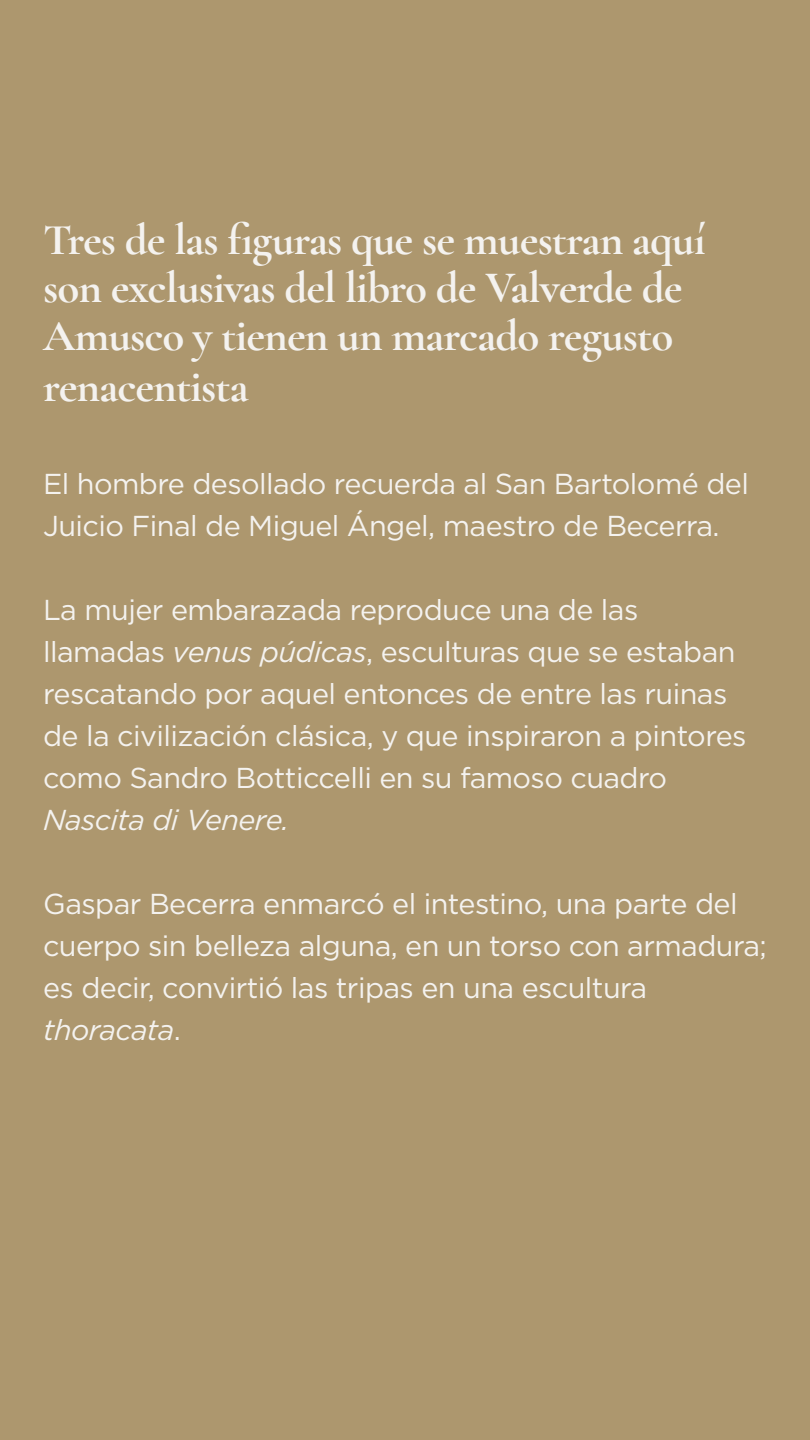
<style>
.page{position:relative;width:810px;height:1440px;background:#ad976e}
.page>*{position:absolute;margin:0;border:0;box-sizing:border-box;transform-origin:0 0}
.t1{font:700 45px/49px "Cormorant Garamond";letter-spacing:-.02em;color:#f4f2ef}
.t2{font:28.8px/42px "Gotham HTF";letter-spacing:-.02em;color:#f4f2ef}
.t3{font:italic 28.8px "Gotham HTF";letter-spacing:-.02em;color:#f4f2ef}
.s1{font-style:italic}
</style>
<div class="page">
<h1 class="t1" style="left:43px;top:215px;width:664px">Tres de las figuras que se muestran aquí son exclusivas del libro de Valverde de<br>Amusco y tienen un marcado regusto renacentista</h1>
<p class="t2" style="left:43px;top:462px;width:707px">El hombre desollado recuerda al San Bartolomé del<br>Juicio Final de Miguel Ángel, maestro de Becerra.</p>
<p class="t2" style="left:43px;top:588px;width:705px">La mujer embarazada reproduce una de las llamadas <span class="s1">venus púdicas</span>, esculturas que se estaban rescatando por aquel entonces de entre las ruinas de la civilización clásica, y que inspiraron a pintores como Sandro Botticcelli en su famoso cuadro</p>
<p class="t3" style="left:43px;top:804px;width:248px">Nascita di Venere.</p>
<p class="t2" style="left:43px;top:882px;width:725px">Gaspar Becerra enmarcó el intestino, una parte del cuerpo sin belleza alguna, en un torso con armadura; es decir, convirtió las tripas en una escultura <span class="s1">thoracata</span>.</p>
</div>
